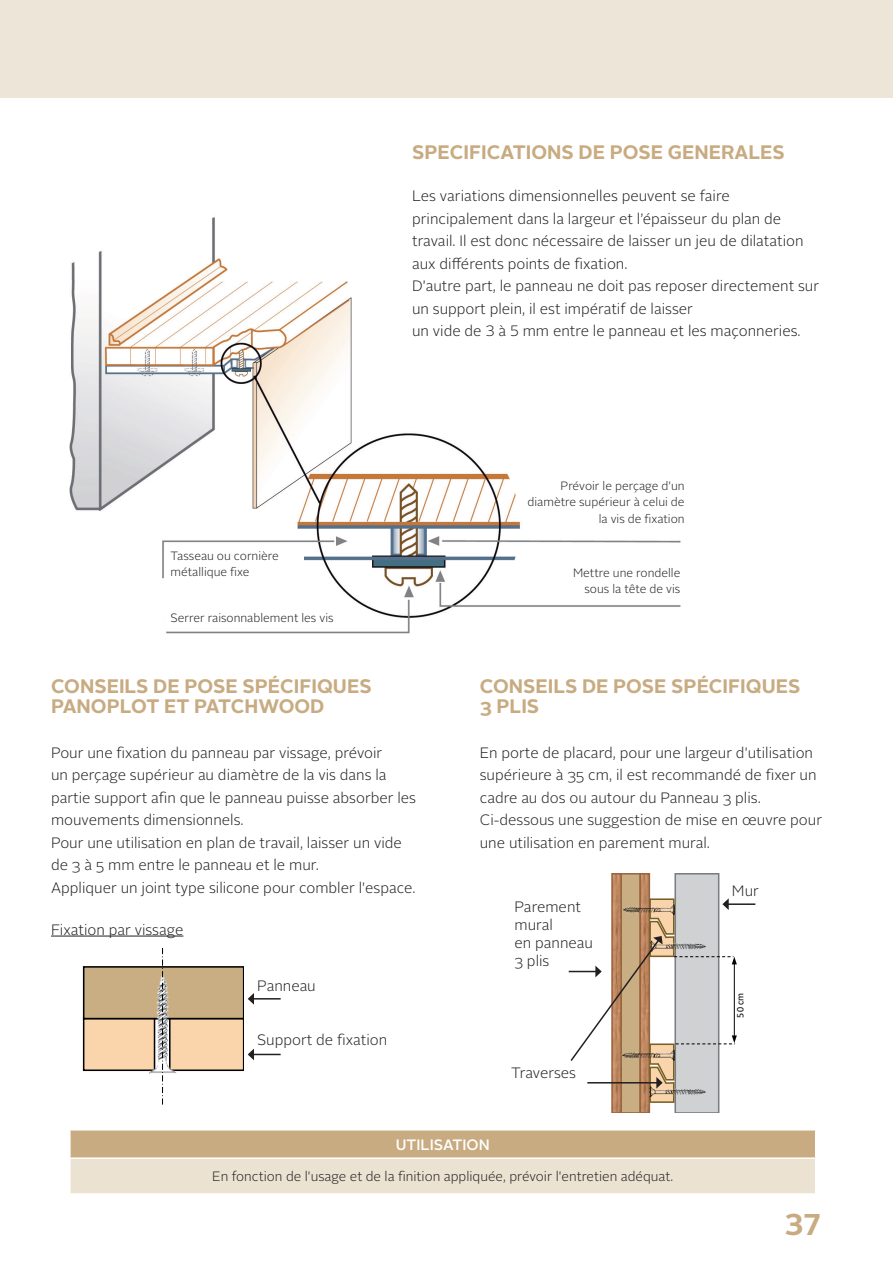
<style>
.page{position:relative;width:893px;height:1263px;background:#fff}
.page>*{position:absolute;margin:0;border:0;box-sizing:border-box;transform-origin:0 0}
.t1{font:700 30px "Alright Sans";color:#c8ab81}
.t2{font:700 19.5px/19.5px "Alright Sans";color:#c8ab81}
.t3{font:300 15px/22.5px "Alright Sans";color:#231f20}
.t4{font:500 15px "Alright Sans";color:#fff}
.t5{font:300 13.5px "Alright Sans";color:#231f20}
.t6{font:300 12px/16.5px "Alright Sans";color:#231f20;text-align:right}
.t7{font:9.9px "Calibri";color:#000}
</style>
<div class="page">
<div style="left:0;top:0;width:893px;height:98px;background:#eee5d9"></div>
<img style="left:69px;top:217px;width:612px;height:417px">
<div style="left:527px;top:480px;width:158px;height:52px;background:#fff"></div>
<div style="left:523px;top:568px;width:157px;height:34px;background:#fff"></div>
<div style="left:166px;top:546px;width:138px;height:35px;background:#fff"></div>
<div style="left:166px;top:606px;width:186px;height:23px;background:#fff"></div>
<div style="left:70px;top:1130px;width:746px;height:28px;background:#c8ab81"></div>
<div style="left:70px;top:1158px;width:746px;height:36px;background:#ebe2d2"></div>
<hr style="left:69px;top:1130px;width:2px;height:27px;background:#fff">
<svg style="left:815px;top:1130px;width:1px;height:27px"></svg>
<hr style="left:69px;top:1157px;width:747px;height:2px;background:#fff">
<hr style="left:69px;top:1159px;width:2px;height:34px;background:#fff">
<hr style="left:815px;top:1159px;width:1px;height:34px;background:#fff">
<hr style="left:69px;top:1193px;width:747px;height:2px;background:#fff">
<div style="left:83px;top:1018px;width:161px;height:53px;background:#fad4ab;border:2px solid #000"></div>
<div style="left:83px;top:966px;width:161px;height:53px;background:#c9ad83;border:2px solid #000"></div>
<img style="left:148px;top:975px;width:30px;height:99px">
<svg style="left:162px;top:948px;width:1px;height:157px"></svg>
<hr style="left:51px;top:936px;width:132px;height:1px;background:#231f20">
<svg style="left:248px;top:993px;width:33px;height:12px"></svg>
<svg style="left:248px;top:1048px;width:33px;height:12px"></svg>
<div style="left:674px;top:873px;width:45px;height:240px;background:#cfd1d2;border:2px solid #7b7c82"></div>
<div style="left:620px;top:873px;width:21px;height:240px;background:#c9ad83;border:2px solid #99653e"></div>
<svg style="left:642px;top:876px;width:5px;height:234px"></svg>
<div style="left:639px;top:873px;width:11px;height:240px;border:2px solid #99653e"></div>
<svg style="left:614px;top:876px;width:5px;height:234px"></svg>
<div style="left:611px;top:873px;width:11px;height:240px;border:2px solid #99653e"></div>
<hr style="left:728px;top:903px;width:27px;height:2px;background:#231f20">
<svg style="left:569px;top:898px;width:168px;height:206px"></svg>
<h2 class="t2" style="left:412px;top:143px;width:374px">SPECIFICATIONS DE POSE GENERALES</h2>
<p class="t3" style="left:412px;top:185px;width:408px">Les variations dimensionnelles peuvent se faire principalement dans la largeur et l’épaisseur du plan de travail. Il est donc nécessaire de laisser un jeu de dilatation aux différents points de fixation.<br>D'autre part, le panneau ne doit pas reposer directement sur un support plein, il est impératif de laisser<br>un vide de 3 à 5 mm entre le panneau et les maçonneries.</p>
<p class="t6" style="left:171px;top:547px;width:110px;text-align:left">Tasseau ou cornière métallique fixe</p>
<p class="t6" style="left:171px;top:610px;width:165px">Serrer raisonnablement les vis</p>
<h2 class="t2" style="left:51px;top:677px;width:322px">CONSEILS DE POSE SPÉCIFIQUES<br>PANOPLOT ET PATCHWOOD</h2>
<p class="t3" style="left:51px;top:742px;width:367px">Pour une fixation du panneau par vissage, prévoir<br>un perçage supérieur au diamètre de la vis dans la partie support afin que le panneau puisse absorber les mouvements dimensionnels.<br>Pour une utilisation en plan de travail, laisser un vide de 3 à 5 mm entre le panneau et le mur.<br>Appliquer un joint type silicone pour combler l'espace.</p>
<p class="t3" style="left:51px;top:918px;width:134px">Fixation par vissage</p>
<p class="t3" style="left:257px;top:974px;width:60px">Panneau</p>
<p class="t3" style="left:257px;top:1029px;width:131px">Support de fixation</p>
<p class="t6" style="left:528px;top:477px;width:159px">Prévoir le perçage d’un diamètre supérieur à celui de la vis de fixation</p>
<p class="t6" style="left:573px;top:565px;width:109px">Mettre une rondelle sous la tête de vis</p>
<h2 class="t2" style="left:480px;top:677px;width:322px">CONSEILS DE POSE SPÉCIFIQUES<br>3 PLIS</h2>
<p class="t3" style="left:480px;top:742px;width:344px">En porte de placard, pour une largeur d'utilisation supérieure à 35 cm, il est recommandé de fixer un cadre au dos ou autour du Panneau 3 plis.<br>Ci-dessous une suggestion de mise en œuvre pour une utilisation en parement mural.</p>
<p class="t3" style="left:514px;top:898px;width:80px;line-height:18px">Parement mural<br>en panneau<br>3 plis</p>
<p class="t3" style="left:511px;top:1062px;width:66px">Traverses</p>
<p class="t3" style="left:732px;top:880px;width:28px">Mur</p>
<p class="t7" style="left:733px;top:1017px;width:26px;rotate:-90deg">50 cm</p>
<p class="t4" style="left:396px;top:1134px;width:95px">UTILISATION</p>
<p class="t5" style="left:212px;top:1167px;width:462px">En fonction de l'usage et de la finition appliquée, prévoir l'entretien adéquat.</p>
<h1 class="t1" style="left:784px;top:1203px;width:38px">37</h1>
</div>
